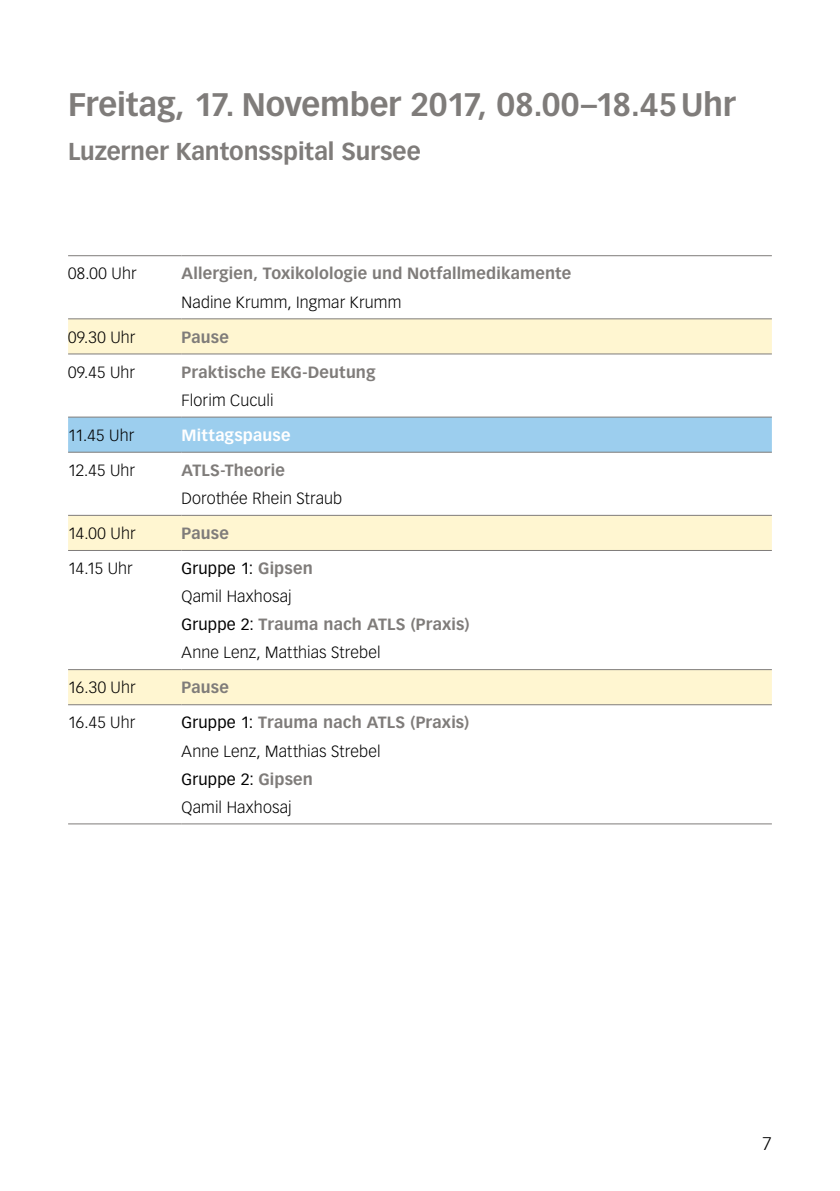
<style>
.page{position:relative;width:840px;height:1191px;background:#fff}
.page>*{position:absolute;margin:0;border:0;box-sizing:border-box;transform-origin:0 0}
.t1{font:700 32px "Vectora LT Std";letter-spacing:-.01em;color:#7f7c7a}
.t2{font:700 24px "Vectora LT Std";letter-spacing:-.005em;color:#7f7c7a}
.t3{font:300 18px "Vectora LT Std";color:#000}
.t4{font:300 16px/28px "Vectora LT Std";letter-spacing:.01em;color:#000}
.t5{font:700 16px "Vectora LT Std";letter-spacing:.01em;color:#7f7c7a}
.t6{font:700 16px "Vectora LT Std";letter-spacing:.015em;color:#fff}
.s1{font-weight:400}
.s2{font-weight:700;color:#7f7c7a}
</style>
<div class="page">
<svg style="left:68px;top:319px;width:703px;height:385px"></svg>
<div style="left:68px;top:417px;width:703px;height:35px;background:#9cceee"></div>
<hr style="left:68px;top:255px;width:113px;height:1px;background:#7f7c7a">
<hr style="left:181px;top:255px;width:590px;height:1px;background:#7f7c7a">
<hr style="left:68px;top:823px;width:113px;height:1px;background:#7f7c7a">
<hr style="left:181px;top:823px;width:590px;height:1px;background:#7f7c7a">
<hr style="left:68px;top:318px;width:113px;height:1px;background:#7f7c7a">
<hr style="left:68px;top:515px;width:113px;height:1px;background:#7f7c7a">
<hr style="left:68px;top:669px;width:113px;height:1px;background:#7f7c7a">
<hr style="left:181px;top:318px;width:590px;height:1px;background:#7f7c7a">
<hr style="left:181px;top:515px;width:590px;height:1px;background:#7f7c7a">
<hr style="left:181px;top:669px;width:590px;height:1px;background:#7f7c7a">
<hr style="left:68px;top:353px;width:113px;height:1px;background:#7f7c7a">
<hr style="left:68px;top:452px;width:113px;height:1px;background:#7f7c7a">
<hr style="left:68px;top:550px;width:113px;height:1px;background:#7f7c7a">
<hr style="left:68px;top:704px;width:113px;height:1px;background:#7f7c7a">
<hr style="left:181px;top:353px;width:590px;height:1px;background:#7f7c7a">
<hr style="left:181px;top:452px;width:590px;height:1px;background:#7f7c7a">
<hr style="left:181px;top:550px;width:590px;height:1px;background:#7f7c7a">
<hr style="left:181px;top:704px;width:590px;height:1px;background:#7f7c7a">
<hr style="left:68px;top:416px;width:113px;height:1px;background:#7f7c7a">
<hr style="left:181px;top:416px;width:590px;height:1px;background:#7f7c7a">
<h1 class="t1" style="left:68px;top:85px;width:668px">Freitag, 17. November 2017, 08.00–18.45Uhr</h1>
<h2 class="t2" style="left:68px;top:137px;width:354px">Luzerner Kantonsspital Sursee</h2>
<p class="t4" style="left:68px;top:260px;width:70px">08.00 Uhr</p>
<p class="t5" style="left:181px;top:264px;width:391px">Allergien, Toxikolologie und Notfallmedikamente</p>
<p class="t4" style="left:181px;top:288px;width:221px">Nadine Krumm, Ingmar Krumm</p>
<p class="t4" style="left:68px;top:323px;width:69px">09.30 Uhr</p>
<p class="t5" style="left:181px;top:327px;width:49px">Pause</p>
<p class="t4" style="left:68px;top:358px;width:69px">09.45 Uhr</p>
<p class="t5" style="left:181px;top:362px;width:195px">Praktische EKG-Deutung</p>
<p class="t4" style="left:181px;top:386px;width:93px">Florim Cuculi</p>
<p class="t4" style="left:68px;top:421px;width:68px">11.45 Uhr</p>
<p class="t6" style="left:181px;top:425px;width:110px">Mittagspause</p>
<p class="t4" style="left:68px;top:456px;width:69px">12.45 Uhr</p>
<p class="t5" style="left:181px;top:460px;width:105px">ATLS-Theorie</p>
<p class="t4" style="left:181px;top:484px;width:162px">Dorothée Rhein Straub</p>
<p class="t4" style="left:68px;top:519px;width:69px">14.00 Uhr</p>
<p class="t5" style="left:181px;top:524px;width:49px">Pause</p>
<p class="t4" style="left:68px;top:555px;width:66px">14.15 Uhr</p>
<p class="t4" style="left:181px;top:555px;width:289px"><span class="s1">Gruppe 1:</span> <span class="s2">Gipsen<br></span>Qamil Haxhosaj<br><span class="s1">Gruppe 2:</span> <span class="s2">Trauma nach ATLS (Praxis)<br></span>Anne Lenz, Matthias Strebel</p>
<p class="t4" style="left:68px;top:674px;width:69px">16.30 Uhr</p>
<p class="t5" style="left:181px;top:678px;width:49px">Pause</p>
<p class="t4" style="left:68px;top:709px;width:69px">16.45 Uhr</p>
<p class="t4" style="left:181px;top:709px;width:289px"><span class="s1">Gruppe 1:</span> <span class="s2">Trauma nach ATLS (Praxis)<br></span>Anne Lenz, Matthias Strebel<br><span class="s1">Gruppe 2:</span> <span class="s2">Gipsen<br></span>Qamil Haxhosaj</p>
<p class="t3" style="left:762px;top:1133px;width:11px">7</p>
</div>
